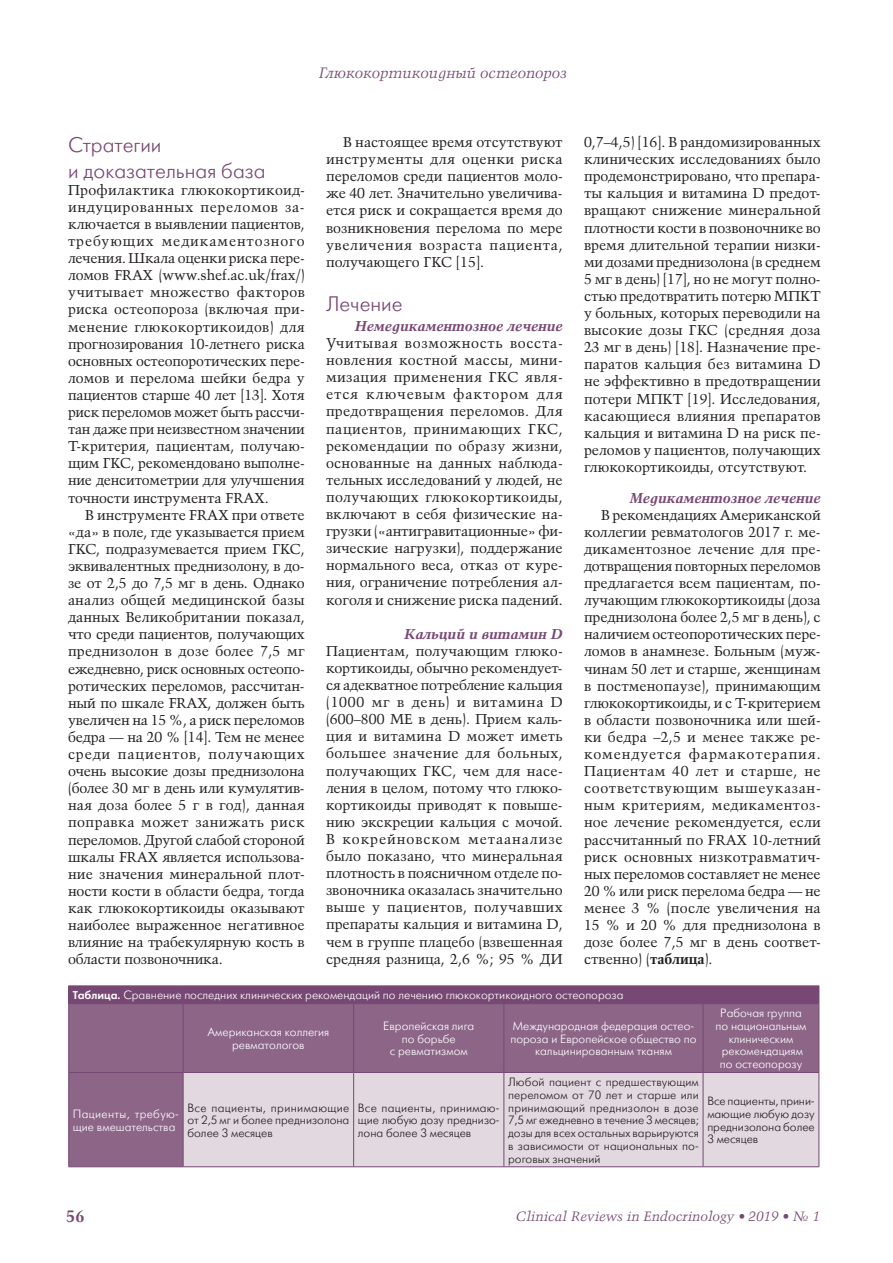
<style>
.page{position:relative;width:893px;height:1263px;background:#fff}
.page>*{position:absolute;margin:0;border:0;box-sizing:border-box;transform-origin:0 0}
.t1{font:21px/25.2px "Futuris Light C";color:#774874}
.t2{font:700 16.5px "Talisman";color:#774874}
.t3{font:italic 15px "Talisman";color:#774874}
.t4{font:14.25px/17.1px "Talisman";color:#231f20;text-align:justify}
.t5{font:italic 700 14.25px "Talisman";color:#774874}
.t6{font:italic 13.5px "Talisman";color:#774874}
.t7{font:12px/12.8px "Futuris Light C";color:#231f20;text-align:justify}
.t8{font:12px/12.8px "Futuris Light C";color:#fff;text-align:center}
.s1{font-weight:700}
.s2{font-family:"Futura Demi C"}
</style>
<div class="page">
<div style="left:69px;top:986px;width:750px;height:18px;background:#774874"></div>
<div style="left:69px;top:1004px;width:749px;height:162px;background:#8c6587"></div>
<div style="left:184px;top:1073px;width:634px;height:93px;background:#e2d8e0"></div>
<hr style="left:68px;top:985px;width:115px;height:1px;background:#774874">
<svg style="left:68px;top:986px;width:1px;height:17px"></svg>
<hr style="left:183px;top:985px;width:636px;height:1px;background:#774874">
<hr style="left:68px;top:1003px;width:115px;height:1px;background:#774874">
<hr style="left:68px;top:1004px;width:1px;height:68px;background:#774874">
<hr style="left:183px;top:1004px;width:1px;height:68px;background:#774874">
<hr style="left:353px;top:1004px;width:1px;height:68px;background:#774874">
<hr style="left:503px;top:1004px;width:1px;height:68px;background:#774874">
<hr style="left:703px;top:1004px;width:1px;height:68px;background:#774874">
<hr style="left:818px;top:1004px;width:1px;height:68px;background:#774874">
<hr style="left:68px;top:1072px;width:115px;height:1px;background:#774874">
<hr style="left:68px;top:1073px;width:1px;height:93px;background:#774874">
<hr style="left:183px;top:1072px;width:171px;height:1px;background:#774874">
<hr style="left:183px;top:1073px;width:1px;height:93px;background:#774874">
<hr style="left:354px;top:1072px;width:150px;height:1px;background:#774874">
<hr style="left:353px;top:1073px;width:1px;height:93px;background:#774874">
<hr style="left:504px;top:1072px;width:199px;height:1px;background:#774874">
<hr style="left:503px;top:1073px;width:1px;height:93px;background:#774874">
<hr style="left:703px;top:1072px;width:116px;height:1px;background:#774874">
<hr style="left:703px;top:1073px;width:1px;height:93px;background:#774874">
<hr style="left:818px;top:1073px;width:1px;height:93px;background:#774874">
<hr style="left:68px;top:1166px;width:751px;height:1px;background:#774874">
<p class="t3" style="left:319px;top:67px;width:249px">Глюкокортикоидный остеопороз</p>
<p class="t4" style="left:584px;top:134px;width:238px">0,7–4,5) [16]. В рандомизированных клинических исследованиях было продемонстрировано, что препара&shy;ты кальция и витамина D предот&shy;вращают снижение минеральной плотности кости в позвоночнике во время длительной терапии низки&shy;ми дозами преднизолона (в среднем 5 мг в день) [17], но не могут полно&shy;стью предотвратить потерю МПКТ у больных, которых переводили на высокие дозы ГКС (средняя доза 23 мг в день) [18]. Назначение пре&shy;паратов кальция без витамина D не эффективно в предотвращении потери МПКТ [19]. Исследования, касающиеся влияния препаратов кальция и витамина D на риск пе&shy;реломов у пациентов, получающих глюкокортикоиды, отсутствуют.</p>
<p class="t5" style="left:629px;top:493px;width:193px">Медикаментозное лечение</p>
<p class="t4" style="left:584px;top:507px;width:238px;text-indent:17px">В рекомендациях Американской коллегии ревматологов 2017 г. ме&shy;дикаментозное лечение для пре&shy;дотвращения повторных переломов предлагается всем пациентам, по&shy;лучающим глюкокортикоиды (доза преднизолона более 2,5 мг в день), с наличием остеопоротических пере&shy;ломов в анамнезе. Больным (муж&shy;чинам 50 лет и старше, женщинам в постменопаузе), принимающим глюкокортикоиды, и с Т-критерием в области позвоночника или шей&shy;ки бедра –2,5 и менее также ре&shy;комендуется фармакотерапия.<br>Пациентам 40 лет и старше, не соответствующим вышеуказан&shy;ным критериям, медикаментоз&shy;ное лечение рекомендуется, если рассчитанный по FRAX 10-летний риск основных низкотравматич&shy;ных переломов составляет не менее 20 % или риск перелома бедра — не менее 3 % (после увеличения на 15 % и 20 % для преднизолона в дозе более 7,5 мг в день соответ&shy;ственно) (<span class="s1">таблица</span>).</p>
<p class="t8" style="left:73px;top:990px;width:552px"><span class="s2">Таблица.</span> Сравнение последних клинических рекомендаций по лечению глюкокортикоидного остеопороза</p>
<p class="t8" style="left:207px;top:1027px;width:123px">Американская коллегия ревматологов</p>
<p class="t8" style="left:383px;top:1021px;width:93px">Европейская лига по борьбе<br>с ревматизмом</p>
<p class="t8" style="left:510px;top:1021px;width:188px">Международная федерация остео&shy;пороза и Европейское общество по кальцинированным тканям</p>
<p class="t4" style="left:326px;top:134px;width:238px;text-indent:17px">В настоящее время отсутствуют инструменты для оценки риска переломов среди пациентов моло&shy;же 40 лет. Значительно увеличива&shy;ется риск и сокращается время до возникновения перелома по мере увеличения возраста пациента, получающего ГКС [15].</p>
<h1 class="t1" style="left:326px;top:294px;width:78px">Лечение</h1>
<p class="t5" style="left:355px;top:321px;width:209px">Немедикаментозное лечение</p>
<p class="t4" style="left:326px;top:335px;width:238px">Учитывая возможность восста&shy;новления костной массы, мини&shy;мизация применения ГКС явля&shy;ется ключевым фактором для предотвращения переломов. Для пациентов, принимающих ГКС, рекомендации по образу жизни, основанные на данных наблюда&shy;тельных исследований у людей, не получающих глюкокортикоиды, включают в себя физические на&shy;грузки («антигравитационные» фи&shy;зические нагрузки), поддержание нормального веса, отказ от куре&shy;ния, ограничение потребления ал&shy;коголя и снижение риска падений.</p>
<p class="t5" style="left:404px;top:629px;width:160px">Кальций и витамин D</p>
<p class="t4" style="left:326px;top:643px;width:238px">Пациентам, получающим глюко&shy;кортикоиды, обычно рекомендует&shy;ся адекватное потребление кальция (1000 мг в день) и витамина D (600–800 МЕ в день). Прием каль&shy;ция и витамина D может иметь большее значение для больных, получающих ГКС, чем для насе&shy;ления в целом, потому что глюко&shy;кортикоиды приводят к повыше&shy;нию экскреции кальция с мочой.<br>В кокрейновском метаанализе было показано, что минеральная плотность в поясничном отделе по&shy;звоночника оказалась значительно выше у пациентов, получавших препараты кальция и витамина D, чем в группе плацебо (взвешенная средняя разница, 2,6 %; 95 % ДИ</p>
<h1 class="t1" style="left:68px;top:135px;width:199px">Стратегии<br>и доказательная база</h1>
<p class="t4" style="left:68px;top:182px;width:238px">Профилактика глюкокортикоид&shy;индуцированных переломов за&shy;ключается в выявлении пациентов, требующих медикаментозного лечения. Шкала оценки риска пере&shy;ломов FRAX (www.shef.ac.uk/frax/) учитывает множество факторов риска остеопороза (включая при&shy;менение глюкокортикоидов) для прогнозирования 10-летнего риска основных остеопоротических пере&shy;ломов и перелома шейки бедра у пациентов старше 40 лет [13]. Хотя риск переломов может быть рассчи&shy;тан даже при неизвестном значении Т-критерия, пациентам, получаю&shy;щим ГКС, рекомендовано выполне&shy;ние денситометрии для улучшения точности инструмента FRAX.</p>
<p class="t4" style="left:68px;top:507px;width:238px;text-indent:17px">В инструменте FRAX при ответе «да» в поле, где указывается прием ГКС, подразумевается прием ГКС, эквивалентных преднизолону, в до&shy;зе от 2,5 до 7,5 мг в день. Однако анализ общей медицинской базы данных Великобритании показал, что среди пациентов, получающих преднизолон в дозе более 7,5 мг ежедневно, риск основных остеопо&shy;ротических переломов, рассчитан&shy;ный по шкале FRAX, должен быть увеличен на 15 %, а риск переломов бедра — на 20 % [14]. Тем не менее среди пациентов, получающих очень высокие дозы преднизолона (более 30 мг в день или кумулятив&shy;ная доза более 5 г в год), данная поправка может занижать риск переломов. Другой слабой стороной шкалы FRAX является использова&shy;ние значения минеральной плот&shy;ности кости в области бедра, тогда как глюкокортикоиды оказывают наиболее выраженное негативное влияние на трабекулярную кость в области позвоночника.</p>
<p class="t8" style="left:715px;top:1008px;width:93px">Рабочая группа по национальным клиническим рекомендациям по остеопорозу</p>
<p class="t8" style="left:73px;top:1109px;width:107px;text-align:left">Пациенты, требую&shy;щие вмешательства</p>
<p class="t7" style="left:187px;top:1102px;width:163px">Все пациенты, принимающие от 2,5 мг и более преднизолона более 3 месяцев</p>
<p class="t7" style="left:358px;top:1102px;width:143px">Все пациенты, принимаю&shy;щие любую дозу преднизо&shy;лона более 3 месяцев</p>
<p class="t7" style="left:508px;top:1077px;width:192px">Любой пациент с предшествующим переломом от 70 лет и старше или принимающий преднизолон в дозе 7,5 мг ежедневно в течение 3 месяцев; дозы для всех остальных варьируются в зависимости от национальных по&shy;роговых значений</p>
<p class="t7" style="left:707px;top:1096px;width:109px">Все пациенты, прини&shy;мающие любую дозу преднизолона более 3 месяцев</p>
<p class="t2" style="left:66px;top:1206px;width:20px">56</p>
<p class="t6" style="left:516px;top:1211px;width:305px">Clinical Reviews in Endocrinology • 2019 • № 1</p>
</div>
